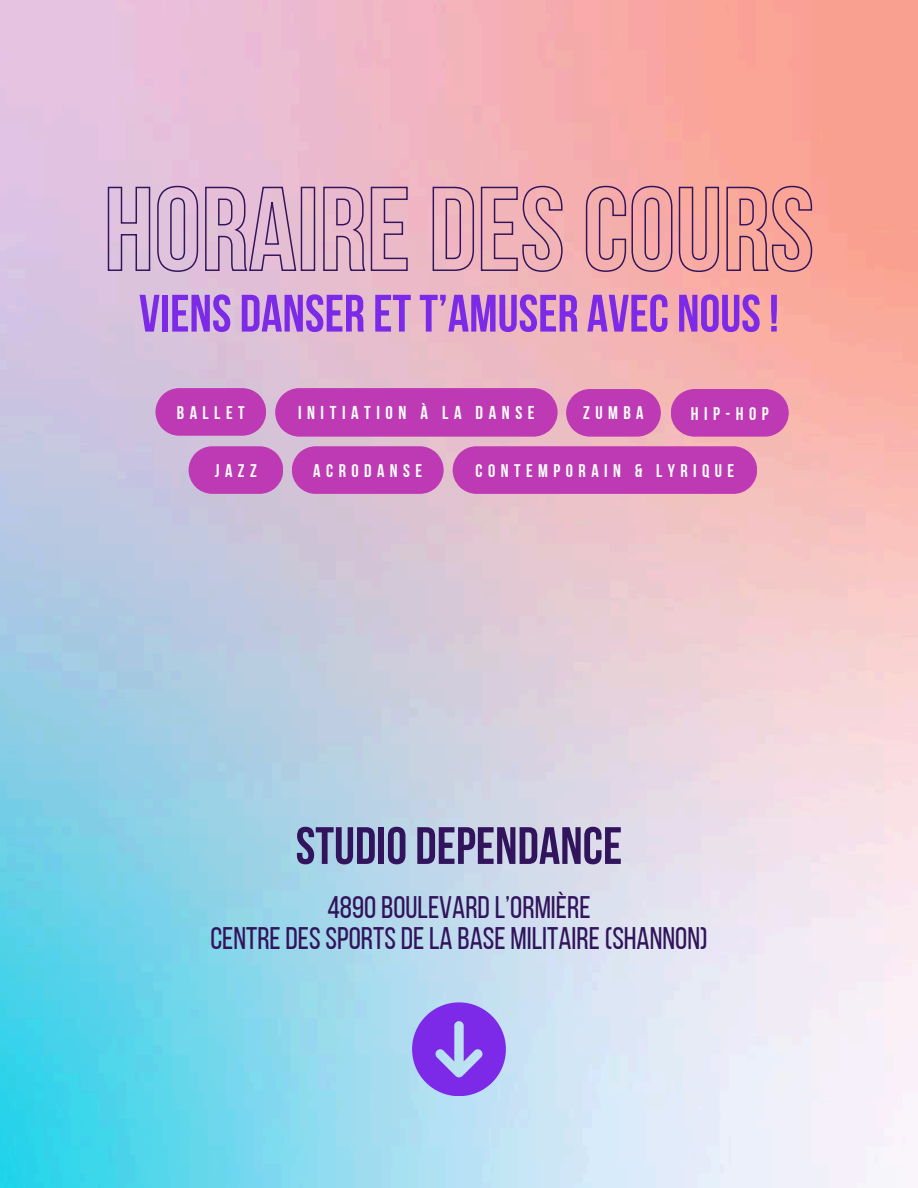
<style>
.page{position:relative;width:918px;height:1188px;background:#fff}
.page>*{position:absolute;margin:0;border:0;box-sizing:border-box;transform-origin:0 0}
.t1{font:700 52.5px "Bebas Neue";color:#7c2ae8}
.t2{font:700 52.5px "Bebas Neue";color:#31145b}
.t3{font:31.2px/31.5px "Bebas Neue";color:#31145b;text-align:center}
.t4{font:18.6px "Bebas Neue Cyrillic";letter-spacing:.3em;color:#fff}
.t5{font:18.3px "Bebas Neue Cyrillic";letter-spacing:.3em;color:#fff}
</style>
<div class="page">
<img style="left:0;top:0;width:918px;height:1188px">
<svg style="left:413px;top:1002px;width:93px;height:94px;background:#9064eb"></svg>
<svg style="left:107px;top:185px;width:706px;height:88px;background:#d7a1b1"></svg>
<svg style="left:292px;top:446px;width:152px;height:48px;background:#c044b6"></svg>
<svg style="left:189px;top:446px;width:94px;height:48px;background:#bf49b8"></svg>
<svg style="left:155px;top:388px;width:111px;height:48px;background:#c048b7"></svg>
<svg style="left:275px;top:388px;width:283px;height:49px;background:#bf40b5"></svg>
<svg style="left:453px;top:446px;width:304px;height:48px;background:#bf3fb4"></svg>
<svg style="left:671px;top:389px;width:118px;height:48px;background:#c345b3"></svg>
<svg style="left:566px;top:389px;width:95px;height:48px;background:#c349b4"></svg>
<h1 class="t1" style="left:139px;top:292px;width:641px">VIENS DANSER ETT’AMUSER AVEC NOUS!</h1>
<h4 class="t5" style="left:177px;top:405px;width:69px">BALLET</h4>
<p class="t4" style="left:298px;top:405px;width:238px">INITIATION À LA DANSE</p>
<h2 class="t5" style="left:583px;top:405px;width:62px">ZUMBA</h2>
<p class="t5" style="left:691px;top:406px;width:79px">HIP-HOP</p>
<h4 class="t5" style="left:215px;top:463px;width:43px">JAZZ</h4>
<p class="t5" style="left:313px;top:463px;width:110px">ACRODANSE</p>
<p class="t5" style="left:476px;top:463px;width:260px">CONTEMPORAIN &amp; LYRIQUE</p>
<h2 class="t2" style="left:296px;top:825px;width:328px">STUDIO DEPENDANCE</h2>
<p class="t3" style="left:210px;top:894px;width:499px">4890BOULEVARDL’ORMIÈRE<br>CENTREDESSPORTSDELA BASE MILITAIRE(SHANNON)</p>
</div>
